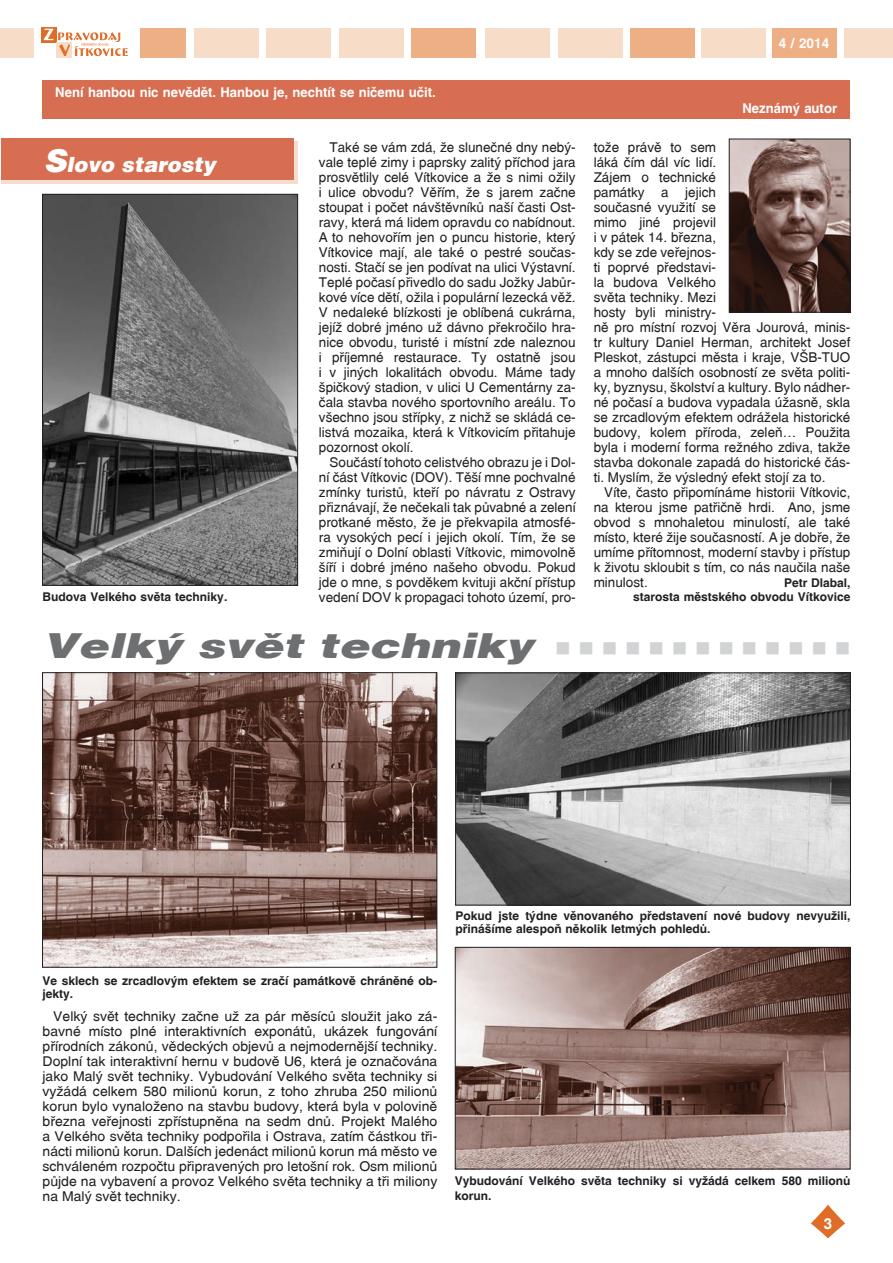
<style>
.page{position:relative;width:893px;height:1263px;background:#fff}
.page>*{position:absolute;margin:0;border:0;box-sizing:border-box;transform-origin:0 0}
.t1{font:italic 900 34.5px "Switzerland";color:#6d6f71;scale:1.32 1}
.t2{font:italic 900 21px "Switzerland";color:#fff}
.t3{font:21px "Wingdings";color:#d1d3d4}
.t4{font:700 15px "Switzerland";color:#fff}
.t5{font:13.5px/15px "Switzerland";color:#231f20;text-align:justify}
.t6{font:13.5px/15px "Switzerland";color:#231f20;text-align:justify;scale:1.04 1}
.t7{font:700 13.5px "Switzerland";color:#fff}
.t8{font:700 12px/13.5px "Switzerland";color:#231f20}
.s1{font-size:31.5px}
</style>
<div class="page">
<div style="left:485px;top:28px;width:65px;height:29px;background:#f7dcc7"></div>
<div style="left:558px;top:28px;width:65px;height:29px;background:#f7dcc7"></div>
<div style="left:630px;top:28px;width:65px;height:29px;background:#eeaf84"></div>
<div style="left:266px;top:28px;width:65px;height:29px;background:#f7dcc7"></div>
<div style="left:339px;top:28px;width:65px;height:29px;background:#f7dcc7"></div>
<div style="left:194px;top:28px;width:64px;height:29px;background:#f7dcc7"></div>
<div style="left:141px;top:28px;width:45px;height:29px;background:#eeaf84"></div>
<div style="left:0;top:28px;width:34px;height:30px;background:#f7dcc7"></div>
<div style="left:411px;top:28px;width:65px;height:29px;background:#eeaf84"></div>
<div style="left:701px;top:28px;width:65px;height:29px;background:#f7dcc7"></div>
<div style="left:772px;top:28px;width:65px;height:29px;background:#eeaf84"></div>
<div style="left:844px;top:28px;width:49px;height:29px;background:#f7dcc7"></div>
<svg style="left:41px;top:27px;width:15px;height:15px"></svg>
<div style="left:57px;top:42px;width:15px;height:16px;background:#f7dcc7"></div>
<svg style="left:44px;top:29px;width:84px;height:27px"></svg>
<svg style="left:811px;top:1205px;width:34px;height:33px"></svg>
<div style="left:1px;top:141px;width:297px;height:42px;background:#f5dcd0"></div>
<div style="left:1px;top:138px;width:293px;height:42px;background:#d76e51"></div>
<div style="left:43px;top:81px;width:807px;height:38px;background:#d76e51"></div>
<img style="left:731px;top:141px;width:117px;height:170px">
<div style="left:729px;top:139px;width:121px;height:174px;border:1px solid #231f20"></div>
<img style="left:44px;top:196px;width:252px;height:388px">
<div style="left:42px;top:194px;width:256px;height:392px;border:1px solid #231f20"></div>
<img style="left:44px;top:674px;width:391px;height:292px">
<div style="left:42px;top:672px;width:395px;height:296px;border:1px solid #231f20"></div>
<img style="left:457px;top:674px;width:392px;height:229px">
<div style="left:455px;top:672px;width:396px;height:233px;border:1px solid #231f20"></div>
<img style="left:457px;top:949px;width:391px;height:218px">
<div style="left:455px;top:947px;width:395px;height:222px;border:1px solid #231f20"></div>
<p class="t7" style="left:55px;top:84px;width:382px">Není hanbou nic nevědět. Hanbou je, nechtít se ničemu učit.</p>
<p class="t7" style="left:779px;top:35px;width:52px">4 / 2014</p>
<p class="t7" style="left:742px;top:101px;width:96px">Neznámý autor</p>
<p class="t5" style="left:594px;top:140px;width:258px;text-align:left">tože právě to sem<br>láká čím dál víc lidí.<br>Zájem o technické<br>památky a jejich<br>současné využití se<br>mimo jiné projevil<br>i v pátek 14. března,<br>kdy se zde veřejnos-<br>ti poprvé představi-<br>la budova Velkého<br>světa techniky. Mezi<br>hosty byli ministry-<br>ně pro místní rozvoj Věra Jourová, minis&shy;tr kultury Daniel Herman, architekt Josef<br>Pleskot, zástupci města i kraje, VŠB-TUO a mnoho dalších osobností ze světa politi&shy;ky, byznysu, školství a kultury. Bylo nádher&shy;né počasí a budova vypadala úžasně, skla se zrcadlovým efektem odrážela historické budovy, kolem příroda, zeleň… Použita byla i moderní forma režného zdiva, takže stavba dokonale zapadá do historické čás&shy;ti. Myslím, že výsledný efekt stojí za to.</p>
<p class="t5" style="left:594px;top:485px;width:258px;text-indent:11px">Víte, často připomínáme historii Vítkovic, na kterou jsme patřičně hrdi. Ano, jsme obvod s mnohaletou minulostí, ale také místo, které žije současností. A je dobře, že umíme přítomnost, moderní stavby i přístup k životu skloubit s tím, co nás naučila naše minulost.</p>
<p class="t5" style="left:319px;top:140px;width:258px;text-indent:11px">Také se vám zdá, že slunečné dny nebý&shy;vale teplé zimy i paprsky zalitý příchod jara prosvětlily celé Vítkovice a že s nimi ožily i ulice obvodu? Věřím, že s jarem začne stoupat i počet návštěvníků naší časti Ost&shy;ravy, která má lidem opravdu co nabídnout.<br>A to nehovořím jen o puncu historie, který Vítkovice mají, ale také o pestré součas&shy;nosti. Stačí se jen podívat na ulici Výstavní.<br>Teplé počasí přivedlo do sadu Jožky Jabůr&shy;kové více dětí, ožila i populární lezecká věž.<br>V nedaleké blízkosti je oblíbená cukrárna, jejíž dobré jméno už dávno překročilo hra&shy;nice obvodu, turisté i místní zde naleznou i příjemné restaurace. Ty ostatně jsou i v jiných lokalitách obvodu. Máme tady špičkový stadion, v ulici U Cementárny za&shy;čala stavba nového sportovního areálu. To všechno jsou střípky, z nichž se skládá ce&shy;listvá mozaika, která k Vítkovicím přitahuje pozornost okolí.</p>
<p class="t5" style="left:319px;top:455px;width:258px;text-indent:11px">Součástí tohoto celistvého obrazu je i Dol&shy;ní část Vítkovic (DOV). Těší mne pochvalné zmínky turistů, kteří po návratu z Ostravy přiznávají, že nečekali tak půvabné a zelení protkané město, že je překvapila atmosfé&shy;ra vysokých pecí i jejich okolí. Tím, že se zmiňují o Dolní oblasti Vítkovic, mimovolně šíří i dobré jméno našeho obvodu. Pokud jde o mne, s povděkem kvituji akční přístup vedení DOV k propagaci tohoto území, pro-</p>
<h2 class="t2" style="left:44px;top:152px;width:174px"><span class="s1">S</span>lovo starosty</h2>
<p class="t8" style="left:784px;top:576px;width:68px">Petr Dlabal,</p>
<p class="t8" style="left:43px;top:590px;width:186px">Budova Velkého světa techniky.</p>
<p class="t8" style="left:633px;top:589px;width:219px">starosta městského obvodu Vítkovice</p>
<h1 class="t1" style="left:43px;top:625px;width:373px">Velký svět techniky</h1>
<h2 class="t3" style="left:555px;top:637px;width:297px">■■■■■■■■■■■■■</h2>
<p class="t8" style="left:43px;top:973px;width:396px">Ve sklech se zrcadlovým efektem se zračí památkově chráněné ob&shy;jekty.</p>
<p class="t6" style="left:43px;top:1009px;width:381px;text-indent:11px">Velký svět techniky začne už za pár měsíců sloužit jako zá&shy;bavné místo plné interaktivních exponátů, ukázek fungování přírodních zákonů, vědeckých objevů a nejmodernější techniky.<br>Doplní tak interaktivní hernu v budově U6, která je označována jako Malý svět techniky. Vybudování Velkého světa techniky si vyžádá celkem 580 milionů korun, z toho zhruba 250 milionů korun bylo vynaloženo na stavbu budovy, která byla v polovině března veřejnosti zpřístupněna na sedm dnů. Projekt Malého a Velkého světa techniky podpořila i Ostrava, zatím částkou tři&shy;nácti milionů korun. Dalších jedenáct milionů korun má město ve schváleném rozpočtu připravených pro letošní rok. Osm milionů půjde na vybavení a provoz Velkého světa techniky a tři miliony na Malý svět techniky.</p>
<p class="t8" style="left:456px;top:909px;width:396px">Pokud jste týdne věnovaného představení nové budovy nevyužili, přinášíme alespoň několik letmých pohledů.</p>
<p class="t8" style="left:455px;top:1173px;width:397px;line-height:15px">Vybudování Velkého světa techniky si vyžádá celkem 580 milionů korun.</p>
<p class="t4" style="left:824px;top:1215px;width:10px">3</p>
</div>
